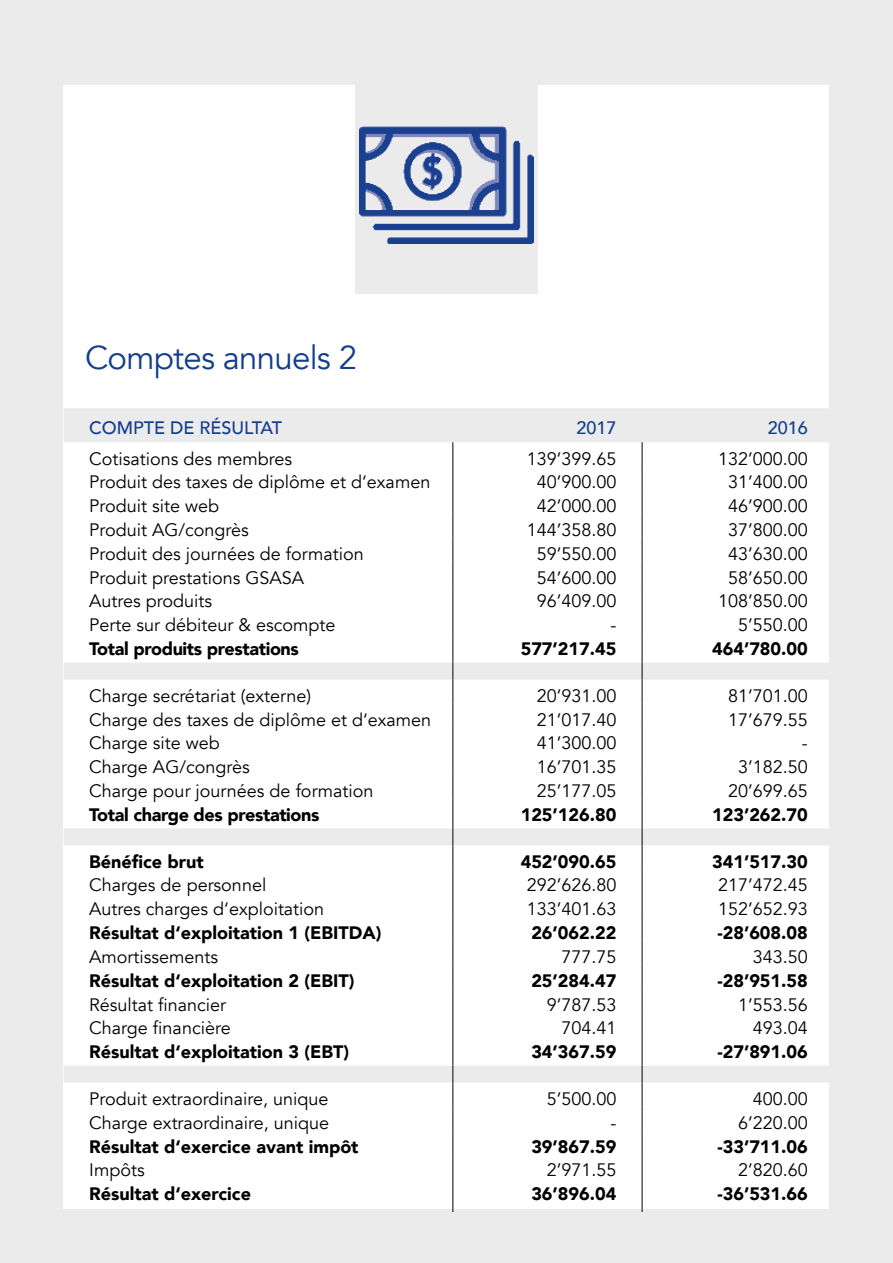
<style>
.page{position:relative;width:893px;height:1263px;background:#ebebec}
.page>*{position:absolute;margin:0;border:0;box-sizing:border-box;transform-origin:0 0}
.t1{font:33px "Avenir";letter-spacing:-.02em;color:#133d8d}
.t2{font:18px "Avenir";color:#000}
.t3{font:900 18px "Avenir";color:#000}
.t4{font:900 18px "Avenir";letter-spacing:-.02em;color:#000}
.t5{font:500 18px "Avenir";color:#133d8d}
</style>
<div class="page">
<div style="left:64px;top:85px;width:765px;height:1124px;background:#fff"></div>
<svg style="left:64px;top:408px;width:765px;height:675px"></svg>
<svg style="left:453px;top:442px;width:1px;height:594px"></svg>
<svg style="left:642px;top:442px;width:1px;height:594px"></svg>
<hr style="left:453px;top:1036px;width:1px;height:30px;background:#000">
<hr style="left:642px;top:1036px;width:1px;height:30px;background:#000">
<svg style="left:453px;top:1066px;width:1px;height:112px"></svg>
<svg style="left:642px;top:1066px;width:1px;height:112px"></svg>
<hr style="left:453px;top:1178px;width:1px;height:34px;background:#000">
<hr style="left:642px;top:1178px;width:1px;height:34px;background:#000">
<div style="left:355px;top:85px;width:183px;height:208px;background:#ebebec"></div>
<img style="left:359px;top:126px;width:175px;height:117px">
<p class="t1" style="left:85px;top:338px;width:274px">Comptes annuels 2</p>
<p class="t5" style="left:89px;top:412px;width:194px">COMPTE DE RÉSULTAT</p>
<p class="t5" style="left:577px;top:412px;width:42px">2017</p>
<p class="t5" style="left:768px;top:412px;width:42px">2016</p>
<p class="t2" style="left:89px;top:448px;width:204px">Cotisations des membres</p>
<p class="t2" style="left:527px;top:448px;width:91px">139’399.65</p>
<p class="t2" style="left:718px;top:448px;width:91px">132’000.00</p>
<p class="t2" style="left:89px;top:471px;width:343px">Produit des taxes de diplôme et d‘examen</p>
<p class="t2" style="left:537px;top:471px;width:81px">40’900.00</p>
<p class="t2" style="left:728px;top:471px;width:81px">31’400.00</p>
<p class="t2" style="left:89px;top:495px;width:131px">Produit site web</p>
<p class="t2" style="left:537px;top:495px;width:81px">42’000.00</p>
<p class="t2" style="left:728px;top:495px;width:81px">46’900.00</p>
<p class="t2" style="left:89px;top:519px;width:161px">Produit AG/congrès</p>
<p class="t2" style="left:527px;top:519px;width:91px">144’358.80</p>
<p class="t2" style="left:728px;top:519px;width:81px">37’800.00</p>
<p class="t2" style="left:89px;top:543px;width:276px">Produit des journées de formation</p>
<p class="t2" style="left:537px;top:543px;width:81px">59’550.00</p>
<p class="t2" style="left:728px;top:543px;width:81px">43’630.00</p>
<p class="t2" style="left:89px;top:567px;width:216px">Produit prestations GSASA</p>
<p class="t2" style="left:537px;top:567px;width:81px">54’600.00</p>
<p class="t2" style="left:728px;top:567px;width:81px">58’650.00</p>
<p class="t2" style="left:89px;top:590px;width:124px">Autres produits</p>
<p class="t2" style="left:537px;top:590px;width:81px">96’409.00</p>
<p class="t2" style="left:718px;top:590px;width:91px">108’850.00</p>
<p class="t2" style="left:89px;top:614px;width:248px">Perte sur débiteur &amp; escompte</p>
<p class="t2" style="left:611px;top:614px;width:7px">-</p>
<p class="t2" style="left:738px;top:614px;width:71px">5’550.00</p>
<p class="t4" style="left:89px;top:633px;width:211px">Total produits prestations</p>
<p class="t3" style="left:521px;top:633px;width:97px">577’217.45</p>
<p class="t3" style="left:712px;top:633px;width:97px">464’780.00</p>
<p class="t2" style="left:89px;top:685px;width:223px">Charge secrétariat (externe)</p>
<p class="t2" style="left:537px;top:685px;width:81px">20’931.00</p>
<p class="t2" style="left:728px;top:685px;width:81px">81’701.00</p>
<p class="t2" style="left:89px;top:709px;width:343px">Charge des taxes de diplôme et d‘examen</p>
<p class="t2" style="left:537px;top:709px;width:81px">21’017.40</p>
<p class="t2" style="left:728px;top:709px;width:81px">17’679.55</p>
<p class="t2" style="left:89px;top:732px;width:132px">Charge site web</p>
<p class="t2" style="left:537px;top:732px;width:81px">41’300.00</p>
<p class="t2" style="left:802px;top:732px;width:7px">-</p>
<p class="t2" style="left:89px;top:756px;width:162px">Charge AG/congrès</p>
<p class="t2" style="left:537px;top:756px;width:81px">16’701.35</p>
<p class="t2" style="left:738px;top:756px;width:71px">3’182.50</p>
<p class="t2" style="left:89px;top:780px;width:286px">Charge pour journées de formation</p>
<p class="t2" style="left:537px;top:780px;width:81px">25’177.05</p>
<p class="t2" style="left:728px;top:780px;width:81px">20’699.65</p>
<p class="t4" style="left:89px;top:799px;width:232px">Total charge des prestations</p>
<p class="t3" style="left:521px;top:799px;width:97px">125’126.80</p>
<p class="t3" style="left:712px;top:799px;width:97px">123’262.70</p>
<p class="t3" style="left:89px;top:846px;width:116px">Bénéfice brut</p>
<p class="t3" style="left:521px;top:846px;width:97px">452’090.65</p>
<p class="t3" style="left:712px;top:846px;width:97px">341’517.30</p>
<p class="t2" style="left:89px;top:874px;width:179px">Charges de personnel</p>
<p class="t2" style="left:527px;top:874px;width:91px">292’626.80</p>
<p class="t2" style="left:718px;top:874px;width:91px">217’472.45</p>
<p class="t2" style="left:89px;top:898px;width:236px">Autres charges d‘exploitation</p>
<p class="t2" style="left:527px;top:898px;width:91px">133’401.63</p>
<p class="t2" style="left:718px;top:898px;width:91px">152’652.93</p>
<p class="t3" style="left:89px;top:917px;width:294px">Résultat d‘exploitation 1 (EBITDA)</p>
<p class="t3" style="left:531px;top:917px;width:87px">26’062.22</p>
<p class="t3" style="left:717px;top:917px;width:92px">-28’608.08</p>
<p class="t2" style="left:89px;top:946px;width:130px">Amortissements</p>
<p class="t2" style="left:561px;top:946px;width:57px">777.75</p>
<p class="t2" style="left:753px;top:946px;width:57px">343.50</p>
<p class="t3" style="left:89px;top:965px;width:267px">Résultat d‘exploitation 2 (EBIT)</p>
<p class="t3" style="left:531px;top:965px;width:87px">25’284.47</p>
<p class="t3" style="left:717px;top:965px;width:92px">-28’951.58</p>
<p class="t2" style="left:89px;top:993px;width:138px">Résultat financier</p>
<p class="t2" style="left:547px;top:993px;width:71px">9’787.53</p>
<p class="t2" style="left:738px;top:993px;width:71px">1’553.56</p>
<p class="t2" style="left:89px;top:1017px;width:143px">Charge financière</p>
<p class="t2" style="left:561px;top:1017px;width:57px">704.41</p>
<p class="t2" style="left:753px;top:1017px;width:57px">493.04</p>
<p class="t3" style="left:89px;top:1036px;width:261px">Résultat d‘exploitation 3 (EBT)</p>
<p class="t3" style="left:531px;top:1036px;width:87px">34’367.59</p>
<p class="t3" style="left:717px;top:1036px;width:92px">-27’891.06</p>
<p class="t2" style="left:89px;top:1088px;width:241px">Produit extraordinaire, unique</p>
<p class="t2" style="left:547px;top:1088px;width:71px">5’500.00</p>
<p class="t2" style="left:753px;top:1088px;width:57px">400.00</p>
<p class="t2" style="left:89px;top:1112px;width:241px">Charge extraordinaire, unique</p>
<p class="t2" style="left:611px;top:1112px;width:7px">-</p>
<p class="t2" style="left:738px;top:1112px;width:71px">6’220.00</p>
<p class="t3" style="left:89px;top:1131px;width:271px">Résultat d‘exercice avant impôt</p>
<p class="t3" style="left:531px;top:1131px;width:87px">39’867.59</p>
<p class="t3" style="left:717px;top:1131px;width:92px">-33’711.06</p>
<p class="t2" style="left:89px;top:1159px;width:57px">Impôts</p>
<p class="t2" style="left:547px;top:1159px;width:71px">2’971.55</p>
<p class="t2" style="left:738px;top:1159px;width:71px">2’820.60</p>
<p class="t3" style="left:89px;top:1178px;width:163px">Résultat d‘exercice</p>
<p class="t3" style="left:531px;top:1178px;width:87px">36’896.04</p>
<p class="t3" style="left:717px;top:1178px;width:92px">-36’531.66</p>
</div>
